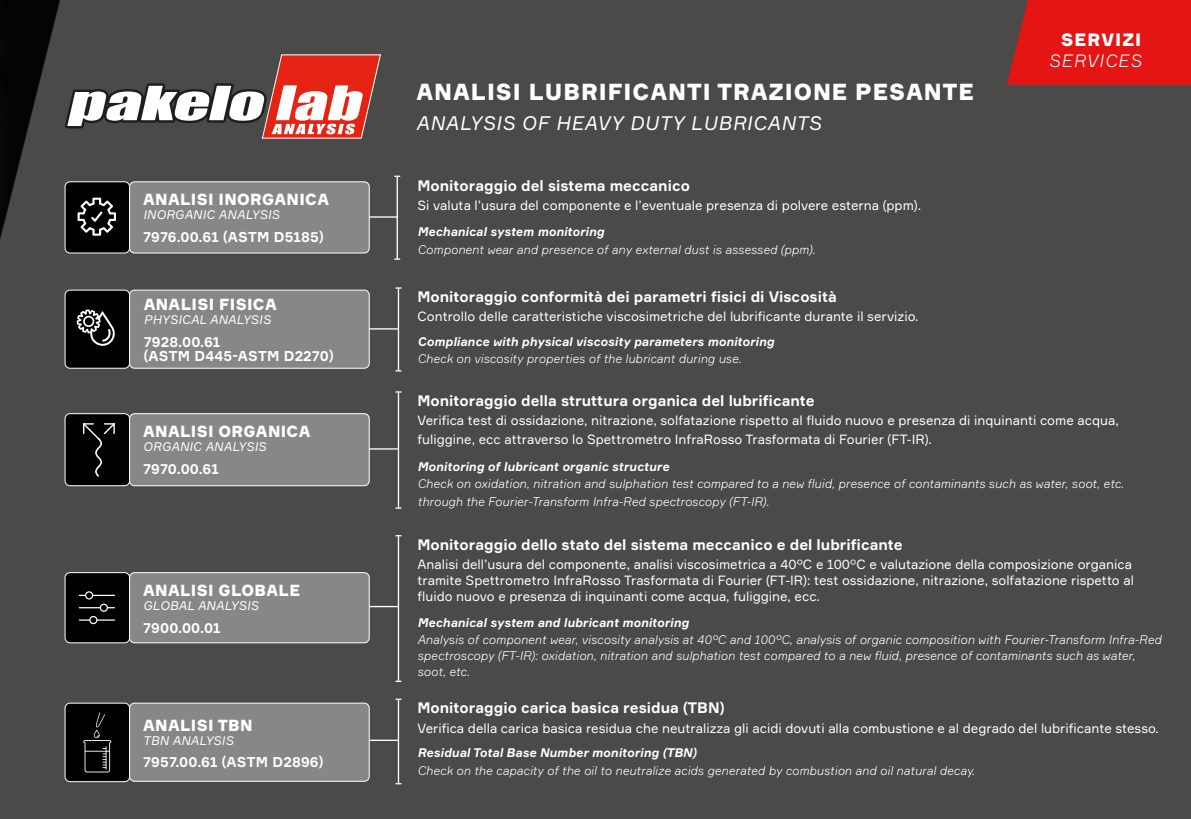
<style>
.page{position:relative;width:1191px;height:819px;background:#4a4a49}
.page>*{position:absolute;margin:0;border:0;box-sizing:border-box;transform-origin:0 0}
.t1{font:900 22.75px "Formular";letter-spacing:.04em;color:#fff}
.t2{font:italic 19.25px "Formular";letter-spacing:.04em;color:#fff}
.t3{font:italic 300 17.5px "Formular";letter-spacing:.06em;color:#fff}
.t4{font:900 17.5px "Formular";letter-spacing:.06em;color:#fff}
.t5{font:900 15.75px "Formular";letter-spacing:.02em;color:#fff}
.t6{font:700 14.88px "Formular";color:#fff}
.t7{font:700 14px/14px "Formular";letter-spacing:.01em;color:#fff}
.t8{font:13.12px/15.8px "Formular";color:#fff}
.t9{font:italic 300 12.25px/15.8px "Formular";color:#fff}
.t10{font:italic 700 12.25px "Formular";color:#fff}
.t11{font:italic 12.25px "Formular";letter-spacing:.02em;color:#fff}
</style>
<div class="page">
<svg style="left:65px;top:54px;width:316px;height:85px"></svg>
<svg style="left:1006px;top:0;width:185px;height:85px;background:#da1816"></svg>
<hr style="left:396px;top:176px;width:2px;height:83px;background:#fff">
<hr style="left:398px;top:288px;width:1px;height:83px;background:#fff">
<hr style="left:398px;top:535px;width:1px;height:146px;background:#fff">
<hr style="left:398px;top:699px;width:1px;height:84px;background:#fff">
<hr style="left:398px;top:392px;width:1px;height:116px;background:#fff">
<div style="left:65px;top:182px;width:65px;height:71px;background:#000;border-radius:5px"></div>
<div style="left:65px;top:181px;width:65px;height:72px;border:1px solid #fff;border-radius:5px"></div>
<div style="left:65px;top:572px;width:65px;height:70px;background:#000;border-radius:5px"></div>
<div style="left:65px;top:572px;width:65px;height:71px;border:1px solid #fff;border-radius:5px"></div>
<div style="left:65px;top:703px;width:65px;height:78px;background:#000;border-radius:5px"></div>
<div style="left:65px;top:703px;width:65px;height:78px;border:1px solid #fff;border-radius:5px"></div>
<div style="left:65px;top:413px;width:65px;height:72px;background:#000;border-radius:5px"></div>
<div style="left:65px;top:413px;width:65px;height:73px;border:1px solid #fff;border-radius:5px"></div>
<div style="left:65px;top:290px;width:65px;height:78px;background:#000;border-radius:5px"></div>
<div style="left:65px;top:290px;width:65px;height:78px;border:1px solid #fff;border-radius:5px"></div>
<svg style="left:78px;top:198px;width:38px;height:38px"></svg>
<svg style="left:77px;top:309px;width:38px;height:37px"></svg>
<svg style="left:79px;top:591px;width:36px;height:33px"></svg>
<hr style="left:357px;top:606px;width:41px;height:1px;background:#fff">
<hr style="left:357px;top:739px;width:41px;height:2px;background:#fff">
<hr style="left:357px;top:448px;width:41px;height:1px;background:#fff">
<hr style="left:357px;top:328px;width:41px;height:1px;background:#fff">
<hr style="left:357px;top:216px;width:41px;height:2px;background:#fff">
<div style="left:130px;top:572px;width:239px;height:70px;background:#878787;border-radius:5px"></div>
<div style="left:129px;top:572px;width:240px;height:71px;border:1px solid #fff;border-radius:5px"></div>
<div style="left:130px;top:290px;width:239px;height:78px;background:#878787;border-radius:5px"></div>
<div style="left:129px;top:290px;width:240px;height:78px;border:1px solid #fff;border-radius:5px"></div>
<div style="left:130px;top:703px;width:239px;height:78px;background:#878787;border-radius:5px"></div>
<div style="left:129px;top:703px;width:240px;height:78px;border:1px solid #fff;border-radius:5px"></div>
<div style="left:130px;top:182px;width:239px;height:71px;background:#878787;border-radius:5px"></div>
<div style="left:129px;top:181px;width:240px;height:72px;border:1px solid #fff;border-radius:5px"></div>
<div style="left:130px;top:413px;width:239px;height:72px;background:#878787;border-radius:5px"></div>
<div style="left:129px;top:413px;width:240px;height:73px;border:1px solid #fff;border-radius:5px"></div>
<img style="left:0;top:0;width:60px;height:239px">
<svg style="left:83px;top:712px;width:28px;height:60px"></svg>
<svg style="left:83px;top:423px;width:32px;height:54px"></svg>
<p class="t5" style="left:143px;top:189px;width:187px">ANALISI INORGANICA</p>
<p class="t11" style="left:143px;top:207px;width:138px">INORGANIC ANALYSIS</p>
<p class="t7" style="left:143px;top:229px;width:182px">7976.00.61 (ASTM D5185)</p>
<p class="t5" style="left:144px;top:294px;width:134px">ANALISI FISICA</p>
<p class="t11" style="left:144px;top:312px;width:128px">PHYSICAL ANALYSIS</p>
<p class="t7" style="left:144px;top:334px;width:191px">7928.00.61<br>(ASTM D445-ASTM D2270)</p>
<p class="t5" style="left:143px;top:421px;width:169px">ANALISI ORGANICA</p>
<p class="t11" style="left:143px;top:439px;width:125px">ORGANIC ANALYSIS</p>
<p class="t7" style="left:143px;top:461px;width:77px">7970.00.61</p>
<p class="t5" style="left:143px;top:580px;width:158px">ANALISI GLOBALE</p>
<p class="t11" style="left:143px;top:598px;width:117px">GLOBAL ANALYSIS</p>
<p class="t7" style="left:143px;top:620px;width:79px">7900.00.01</p>
<p class="t5" style="left:143px;top:715px;width:111px">ANALISI TBN</p>
<p class="t11" style="left:143px;top:732px;width:92px">TBN ANALYSIS</p>
<p class="t7" style="left:143px;top:755px;width:182px">7957.00.61 (ASTM D2896)</p>
<h1 class="t1" style="left:416px;top:78px;width:559px">ANALISI LUBRIFICANTI TRAZIONE PESANTE</h1>
<h2 class="t2" style="left:416px;top:111px;width:406px">ANALYSIS OF HEAVY DUTY LUBRICANTS</h2>
<p class="t6" style="left:417px;top:176px;width:274px">Monitoraggio del sistema meccanico</p>
<p class="t8" style="left:417px;top:197px;width:505px">Si valuta l’usura del componente e l’eventuale presenza di polvere esterna (ppm).</p>
<p class="t10" style="left:417px;top:224px;width:188px">Mechanical system monitoring</p>
<p class="t9" style="left:417px;top:241px;width:399px">Component wear and presence of any external dust is assessed (ppm).</p>
<p class="t6" style="left:417px;top:287px;width:421px">Monitoraggio conformità dei parametri fisici di Viscosità</p>
<p class="t8" style="left:417px;top:308px;width:502px">Controllo delle caratteristiche viscosimetriche del lubrificante durante il servizio.</p>
<p class="t10" style="left:417px;top:334px;width:358px">Compliance with physical viscosity parameters monitoring</p>
<p class="t9" style="left:417px;top:351px;width:325px">Check on viscosity properties of the lubricant during use.</p>
<h3 class="t4" style="left:1061px;top:29px;width:82px">SERVIZI</h3>
<h3 class="t3" style="left:1049px;top:50px;width:94px">SERVICES</h3>
<p class="t6" style="left:417px;top:391px;width:399px">Monitoraggio della struttura organica del lubrificante</p>
<p class="t8" style="left:417px;top:410px;width:703px;line-height:19.2px">Verifica test di ossidazione, nitrazione, solfatazione rispetto al fluido nuovo e presenza di inquinanti come acqua, fuliggine, ecc attraverso lo Spettrometro InfraRosso Trasformata di Fourier (FT-IR).</p>
<p class="t10" style="left:417px;top:458px;width:253px">Monitoring of lubricant organic structure</p>
<p class="t9" style="left:417px;top:475px;width:708px;line-height:17.5px">Check on oxidation, nitration and sulphation test compared to a new fluid, presence of contaminants such as water, soot, etc. through the Fourier-Transform Infra-Red spectroscopy (FT-IR).</p>
<p class="t6" style="left:417px;top:535px;width:487px">Monitoraggio dello stato del sistema meccanico e del lubrificante</p>
<p class="t8" style="left:417px;top:556px;width:718px">Analisi dell’usura del componente, analisi viscosimetrica a 40°C e 100°C e valutazione della composizione organica tramite Spettrometro InfraRosso Trasformata di Fourier (FT-IR): test ossidazione, nitrazione, solfatazione rispetto al fluido nuovo e presenza di inquinanti come acqua, fuliggine, ecc.</p>
<p class="t10" style="left:417px;top:614px;width:273px">Mechanical system and lubricant monitoring</p>
<p class="t9" style="left:417px;top:631px;width:745px">Analysis of component wear, viscosity analysis at 40°C and 100°C, analysis of organic composition with Fourier-Transform Infra-Red spectroscopy (FT-IR): oxidation, nitration and sulphation test compared to a new fluid, presence of contaminants such as water, soot, etc.</p>
<p class="t6" style="left:417px;top:698px;width:308px">Monitoraggio carica basica residua (TBN)</p>
<p class="t8" style="left:417px;top:719px;width:743px">Verifica della carica basica residua che neutralizza gli acidi dovuti alla combustione e al degrado del lubrificante stesso.</p>
<p class="t10" style="left:417px;top:745px;width:280px">Residual Total Base Number monitoring (TBN)</p>
<p class="t9" style="left:417px;top:762px;width:559px">Check on the capacity of the oil to neutralize acids generated by combustion and oil natural decay.</p>
</div>
